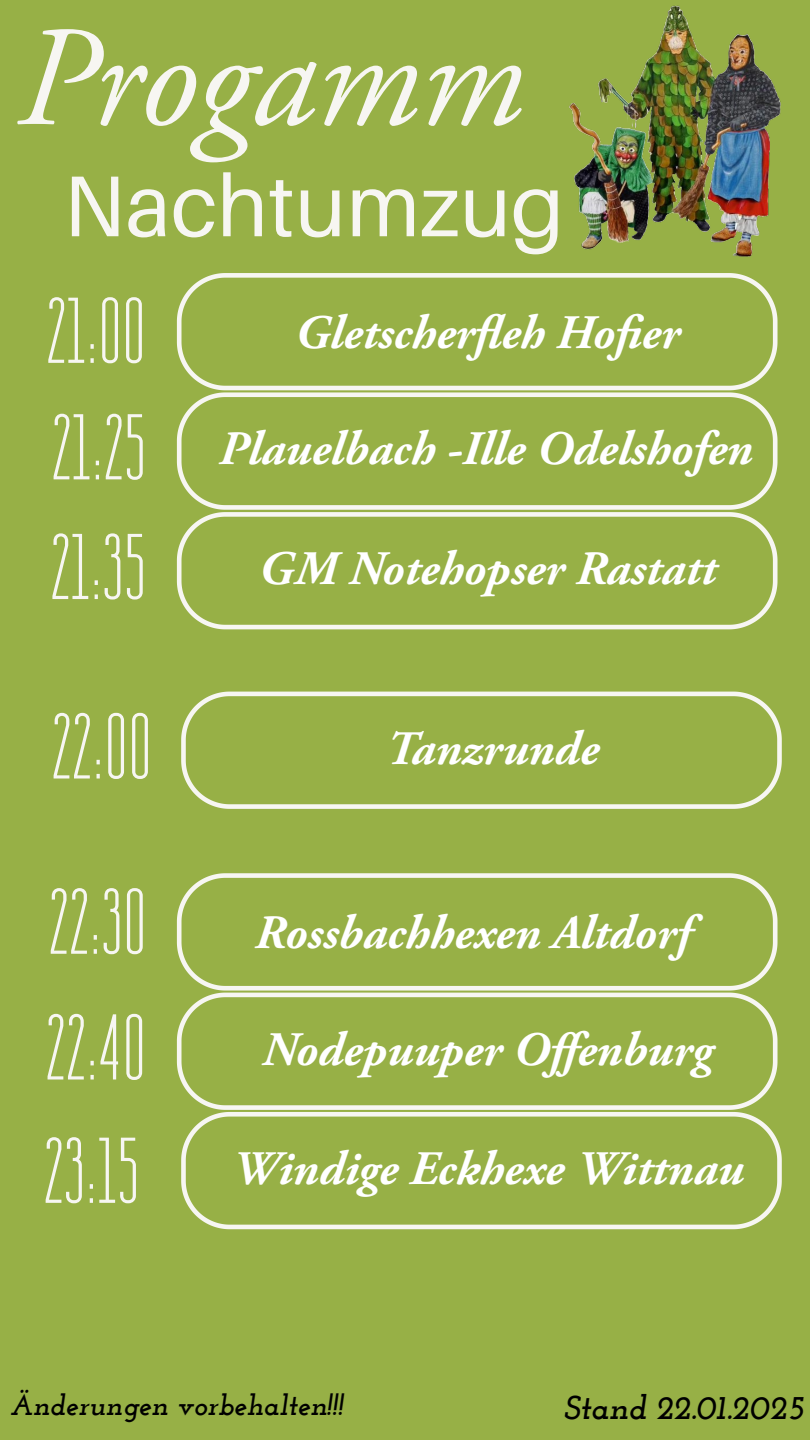
<style>
.page{position:relative;width:810px;height:1440px;background:#97b046}
.page>*{position:absolute;margin:0;border:0;box-sizing:border-box;transform-origin:0 0}
.t1{font:italic 143px "Adobe Garamond Pro";color:#f7f6f2}
.t2{font:300 95.9px "Westgate";color:#f7f6f2}
.t3{font:86.4px "Aileron";color:#f7f6f2}
.t4{font:italic 700 48px "Adobe Garamond Pro";color:#fff}
.t5{font:italic 700 33.4px "Josefin Slab";color:#000}
.t6{font:italic 700 28.9px "Josefin Slab";color:#000}
.s1{font-family:"Westgate";font-weight:300;font-style:normal;font-size:95.9px;color:#f7f6f2}
</style>
<div class="page">
<svg style="left:176px;top:273px;width:602px;height:117px"></svg>
<svg style="left:176px;top:390px;width:602px;height:120px"></svg>
<svg style="left:176px;top:512px;width:602px;height:118px"></svg>
<svg style="left:176px;top:873px;width:602px;height:117px"></svg>
<svg style="left:176px;top:990px;width:602px;height:119px"></svg>
<img style="left:569px;top:5px;width:212px;height:252px">
<svg style="left:181px;top:691px;width:601px;height:118px"></svg>
<svg style="left:181px;top:1109px;width:601px;height:121px"></svg>
<h1 class="t1" style="left:16px;top:-7px;width:509px">Progamm</h1>
<h3 class="t3" style="left:63px;top:159px;width:503px">Nachtumzug</h3>
<h2 class="t2" style="left:46px;top:274px;width:101px">21:00</h2>
<h2 class="t2" style="left:51px;top:390px;width:96px">21:25</h2>
<p class="t4" style="left:295px;top:305px;width:387px">Gletscherfleh Hofier</p>
<p class="t4" style="left:219px;top:422px;width:535px">Plauelbach -Ille Odelshofen</p>
<p class="t4" style="left:50px;top:541px;width:668px"><span class="s1">21:35</span> GM Notehopser Rastatt</p>
<h2 class="t2" style="left:51px;top:689px;width:102px">22:00</h2>
<h2 class="t2" style="left:48px;top:865px;width:100px">22:30</h2>
<h2 class="t2" style="left:45px;top:990px;width:102px">22:40</h2>
<h2 class="t2" style="left:43px;top:1114px;width:98px">23:15</h2>
<p class="t4" style="left:386px;top:721px;width:215px">Tanzrunde</p>
<p class="t4" style="left:255px;top:905px;width:437px">Rossbachhexen Altdorf</p>
<p class="t4" style="left:262px;top:1022px;width:452px">Nodepuuper Offenburg</p>
<p class="t4" style="left:232px;top:1141px;width:513px">Windige Eckhexe Wittnau</p>
<p class="t6" style="left:10px;top:1388px;width:336px">Änderungen vorbehalten!!!</p>
<p class="t5" style="left:564px;top:1388px;width:244px">Stand 22.01.2025</p>
</div>
